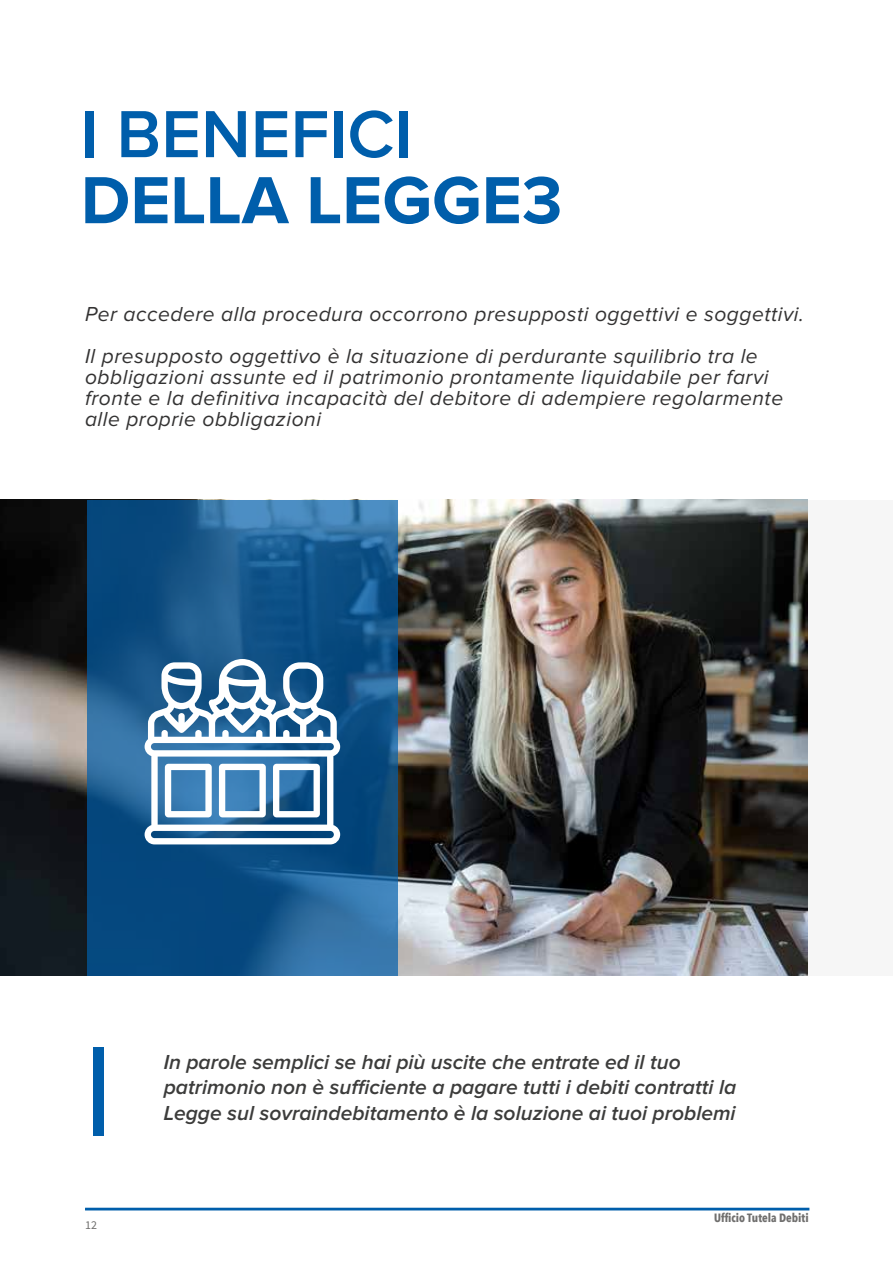
<style>
.page{position:relative;width:893px;height:1263px;background:#fff}
.page>*{position:absolute;margin:0;border:0;box-sizing:border-box;transform-origin:0 0}
.t1{font:700 69px "Proxima Nova";color:#005eab}
.t2{font:600 69px "Proxima Nova";color:#005eab}
.t3{font:italic 21px/21px "Proxima Nova";letter-spacing:.025em;color:#333232}
.t4{font:italic 600 21px/25.5px "Proxima Nova";color:#3c3c3b}
.t5{font:700 12px "Avenir Next Condensed";color:#706f6e}
.t6{font:12px "Source Sans Pro";color:#706f6e}
</style>
<div class="page">
<div style="left:808px;top:500px;width:85px;height:476px;background:#f6f6f6"></div>
<img style="left:0;top:500px;width:808px;height:476px">
<div style="left:93px;top:1048px;width:11px;height:88px;background:#005eab"></div>
<svg style="left:87px;top:500px;width:311px;height:476px;background:#16578c"></svg>
<svg style="left:145px;top:659px;width:195px;height:185px"></svg>
<hr style="left:85px;top:1208px;width:724px;height:2px;background:#005eab">
<h1 class="t2" style="left:81px;top:103px;width:333px">I BENEFICI</h1>
<h1 class="t1" style="left:81px;top:161px;width:483px">DELLA LEGGE3</h1>
<p class="t3" style="left:85px;top:293px;width:720px;line-height:42px">Per accedere alla procedura occorrono presupposti oggettivi e soggettivi.<br>Il presupposto oggettivo è la situazione di perdurante squilibrio tra le</p>
<p class="t3" style="left:85px;top:367px;width:700px">obbligazioni assunte ed il patrimonio prontamente liquidabile per farvi fronte e la definitiva incapacità del debitore di adempiere regolarmente alle proprie obbligazioni</p>
<p class="t6" style="left:85px;top:1218px;width:13px">12</p>
<p class="t4" style="left:164px;top:1050px;width:574px">In parole semplici se hai più uscite che entrate ed il tuo patrimonio non è sufficiente a pagare tutti i debiti contratti la<br>Legge sul sovraindebitamento è la soluzione ai tuoi problemi</p>
<p class="t5" style="left:714px;top:1211px;width:96px">Ufficio Tutela Debiti</p>
</div>
